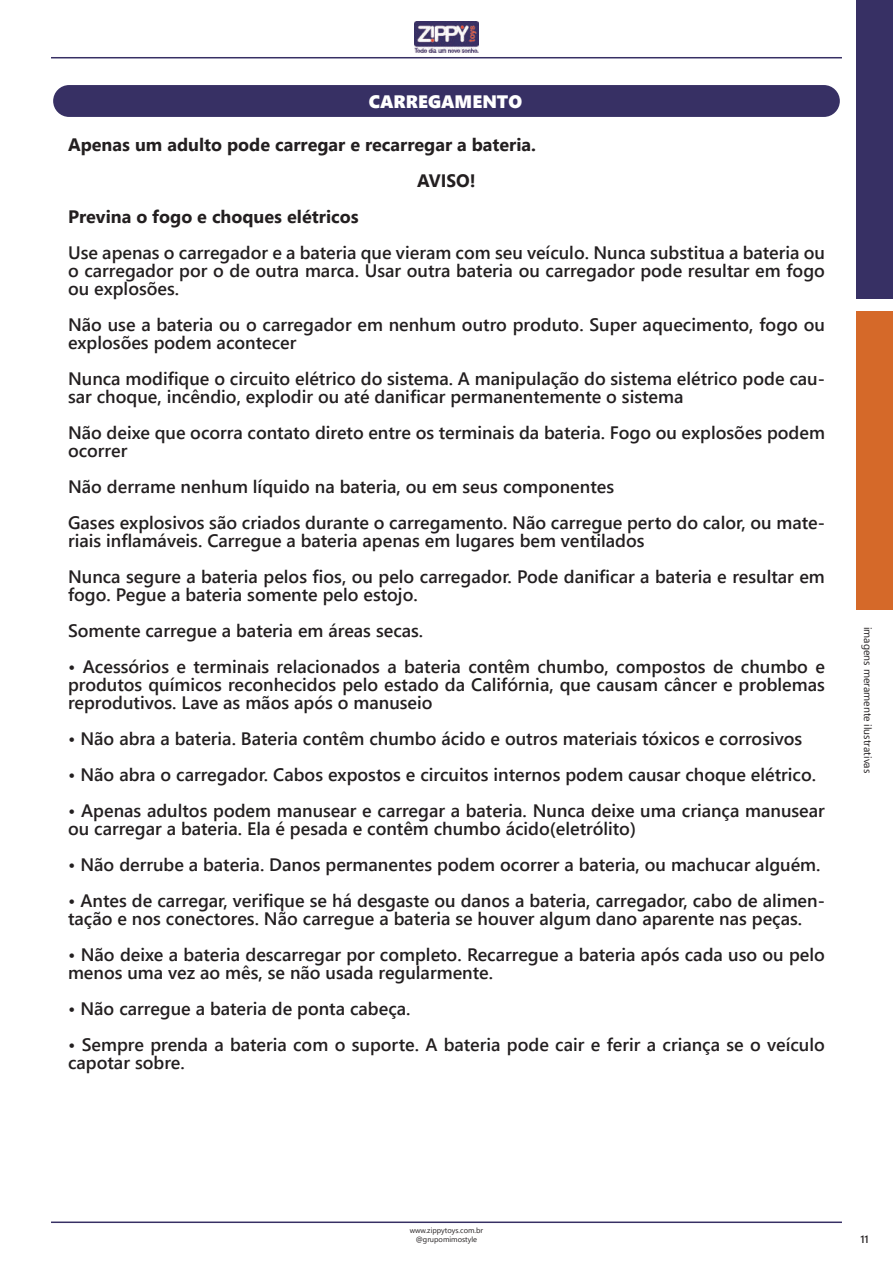
<style>
.page{position:relative;width:893px;height:1263px;background:#fff}
.page>*{position:absolute;margin:0;border:0;box-sizing:border-box;transform-origin:0 0}
.t1{font:600 18px/18px "Segoe UI";color:#231f20}
.t2{font:700 18px "Segoe UI";color:#231f20}
.t3{font:18px "Segoe UI Black";color:#fff}
.t4{font:10.5px "Segoe UI";color:#231f20}
.t5{font:600 10.5px "Segoe UI";color:#231f20}
.t6{font:7.5px/9px "Segoe UI";color:#231f20;text-align:center}
</style>
<div class="page">
<div style="left:53px;top:85px;width:787px;height:32px;background:#373064;border-radius:16px"></div>
<img style="left:414px;top:21px;width:65px;height:31px">
<hr style="left:51px;top:57px;width:791px;height:1px;background:#373064">
<div style="left:857px;top:0;width:36px;height:299px;background:#373064"></div>
<div style="left:857px;top:311px;width:36px;height:299px;background:#d56929"></div>
<hr style="left:51px;top:1221px;width:791px;height:2px;background:#373064">
<p class="t3" style="left:369px;top:88px;width:155px">CARREGAMENTO</p>
<p class="t2" style="left:68px;top:132px;width:470px">Apenas um adulto pode carregar e recarregar a bateria.</p>
<p class="t2" style="left:417px;top:168px;width:60px">AVISO!</p>
<p class="t2" style="left:68px;top:204px;width:292px">Previna o fogo e choques elétricos</p>
<p class="t1" style="left:68px;top:244px;width:758px;text-align:justify">Use apenas o carregador e a bateria que vieram com seu veículo. Nunca substitua a bateria ou o carregador por o de outra marca. Usar outra bateria ou carregador pode resultar em fogo ou explosões.</p>
<p class="t1" style="left:68px;top:316px;width:758px">Não use a bateria ou o carregador em nenhum outro produto. Super aquecimento, fogo ou explosões podem acontecer</p>
<p class="t1" style="left:68px;top:370px;width:758px">Nunca modifique o circuito elétrico do sistema. A manipulação do sistema elétrico pode cau&shy;sar choque, incêndio, explodir ou até danificar permanentemente o sistema</p>
<p class="t1" style="left:68px;top:424px;width:758px">Não deixe que ocorra contato direto entre os terminais da bateria. Fogo ou explosões podem ocorrer</p>
<p class="t1" style="left:68px;top:469px;width:758px;line-height:36px">Não derrame nenhum líquido na bateria, ou em seus componentes<br>Gases explosivos são criados durante o carregamento. Não carregue perto do calor, ou mate-</p>
<p class="t1" style="left:68px;top:523px;width:758px;line-height:36px">riais inflamáveis. Carregue a bateria apenas em lugares bem ventilados<br>Nunca segure a bateria pelos fios, ou pelo carregador. Pode danificar a bateria e resultar em</p>
<p class="t1" style="left:68px;top:577px;width:357px;line-height:36px">fogo. Pegue a bateria somente pelo estojo.<br>Somente carregue a bateria em áreas secas.</p>
<p class="t1" style="left:68px;top:658px;width:758px;text-align:justify">• Acessórios e terminais relacionados a bateria contêm chumbo, compostos de chumbo e produtos químicos reconhecidos pelo estado da Califórnia, que causam câncer e problemas reprodutivos. Lave as mãos após o manuseio</p>
<p class="t1" style="left:68px;top:730px;width:736px">• Não abra a bateria. Bateria contêm chumbo ácido e outros materiais tóxicos e corrosivos</p>
<p class="t1" style="left:68px;top:766px;width:750px">• Não abra o carregador. Cabos expostos e circuitos internos podem causar choque elétrico.</p>
<p class="t1" style="left:68px;top:802px;width:758px">• Apenas adultos podem manusear e carregar a bateria. Nunca deixe uma criança manusear ou carregar a bateria. Ela é pesada e contêm chumbo ácido(eletrólito)</p>
<p class="t1" style="left:68px;top:856px;width:754px">• Não derrube a bateria. Danos permanentes podem ocorrer a bateria, ou machucar alguém.</p>
<p class="t1" style="left:68px;top:892px;width:758px">• Antes de carregar, verifique se há desgaste ou danos a bateria, carregador, cabo de alimen&shy;tação e nos conectores. Não carregue a bateria se houver algum dano aparente nas peças.</p>
<p class="t1" style="left:68px;top:946px;width:758px">• Não deixe a bateria descarregar por completo. Recarregue a bateria após cada uso ou pelo menos uma vez ao mês, se não usada regularmente.</p>
<p class="t1" style="left:68px;top:1000px;width:344px">• Não carregue a bateria de ponta cabeça.</p>
<p class="t1" style="left:68px;top:1036px;width:758px">• Sempre prenda a bateria com o suporte. A bateria pode cair e ferir a criança se o veículo capotar sobre.</p>
<p class="t4" style="left:875px;top:627px;width:148px;rotate:90deg">imagens meramente ilustrativas</p>
<p class="t6" style="left:410px;top:1226px;width:75px">www.zippytoys.com.br @grupomimostyle</p>
<p class="t5" style="left:860px;top:1231px;width:10px">11</p>
</div>
